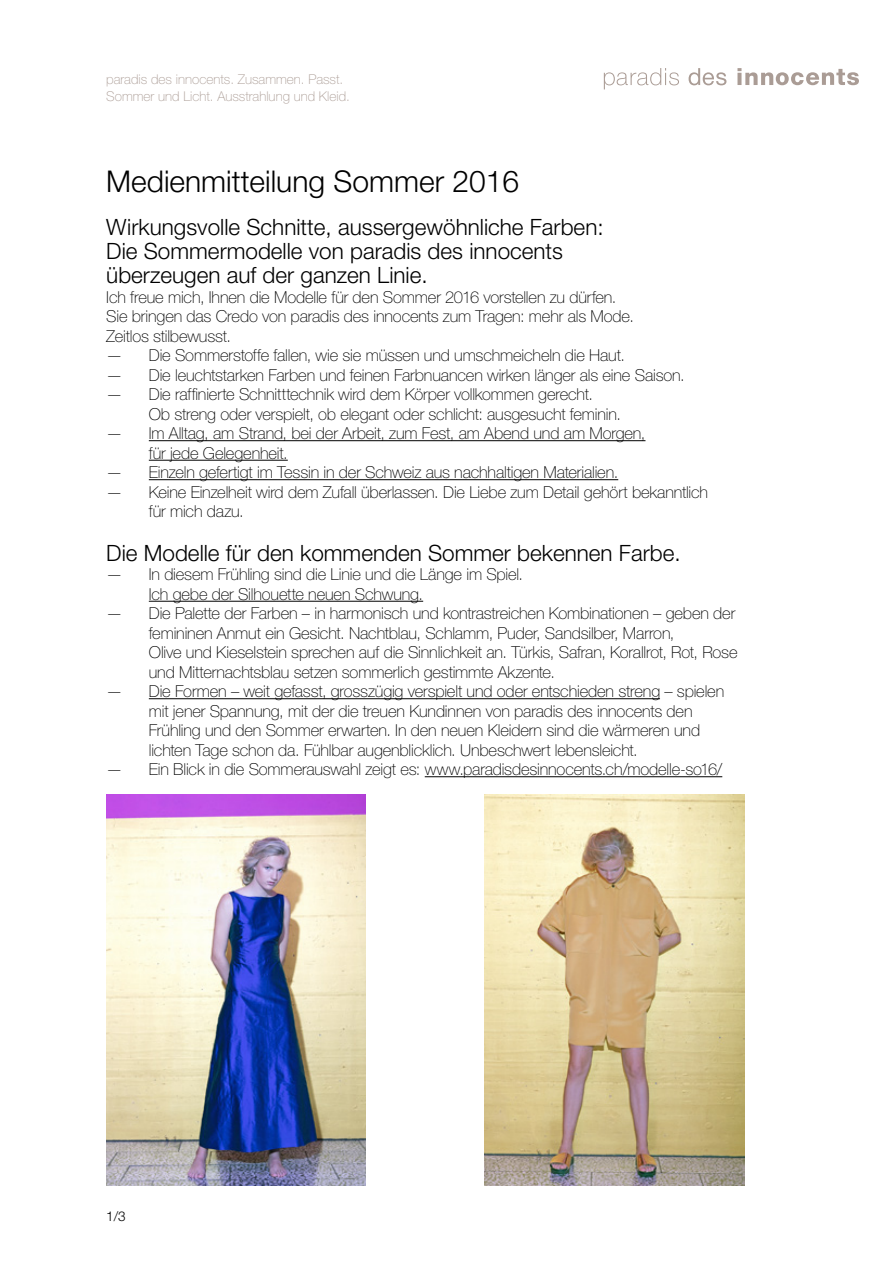
<style>
.page{position:relative;width:893px;height:1263px;background:#fff}
.page>*{position:absolute;margin:0;border:0;box-sizing:border-box;transform-origin:0 0}
.t1{font:300 30px "Helvetica Neue LT Std";color:#000}
.t2{font:300 22.5px/24px "Helvetica Neue LT Std";color:#000}
.t3{font:100 16.5px/19.5px "Helvetica Neue LT Std";letter-spacing:-.01em;color:#000}
.t4{font:100 13.5px/16.5px "Helvetica Neue LT Std";color:#aa9c95}
.t5{font:300 13.5px "Helvetica Neue LT Std";color:#000}
</style>
<div class="page">
<svg style="left:604px;top:68px;width:255px;height:21px"></svg>
<hr style="left:149px;top:440px;width:496px;height:1px;background:#000">
<hr style="left:149px;top:460px;width:139px;height:1px;background:#000">
<hr style="left:149px;top:479px;width:469px;height:1px;background:#000">
<hr style="left:149px;top:601px;width:274px;height:1px;background:#000">
<hr style="left:149px;top:698px;width:511px;height:1px;background:#000">
<hr style="left:425px;top:776px;width:297px;height:1px;background:#000">
<img style="left:106px;top:794px;width:260px;height:391px">
<img style="left:485px;top:794px;width:259px;height:391px">
<p class="t4" style="left:106px;top:71px;width:245px">paradis des innocents. Zusammen. Passt.<br>Sommer und Licht. Ausstrahlung und Kleid.</p>
<h1 class="t1" style="left:106px;top:162px;width:414px">Medienmitteilung Sommer 2016</h1>
<h2 class="t2" style="left:106px;top:215px;width:499px">Wirkungsvolle Schnitte, aussergewöhnliche Farben:<br>Die Sommermodelle von paradis des innocents überzeugen auf der ganzen Linie.</h2>
<p class="t3" style="left:106px;top:287px;width:529px">Ich freue mich, Ihnen die Modelle für den Sommer 2016 vorstellen zu dürfen.<br>Sie bringen das Credo von paradis des innocents zum Tragen: mehr als Mode.<br>Zeitlos stilbewusst.</p>
<p class="t3" style="left:106px;top:345px;width:520px">— Die Sommerstoffe fallen, wie sie müssen und umschmeicheln die Haut.</p>
<p class="t3" style="left:106px;top:365px;width:580px">— Die leuchtstarken Farben und feinen Farbnuancen wirken länger als eine Saison.</p>
<p class="t3" style="left:149px;top:384px;width:474px;text-indent:-43px">— Die raffinierte Schnitttechnik wird dem Körper vollkommen gerecht.<br>Ob streng oder verspielt, ob elegant oder schlicht: ausgesucht feminin.</p>
<p class="t3" style="left:149px;top:423px;width:498px;text-indent:-43px">— Im Alltag, am Strand, bei der Arbeit, zum Fest, am Abend und am Morgen, für jede Gelegenheit.</p>
<p class="t3" style="left:106px;top:462px;width:513px">— Einzeln gefertigt im Tessin in der Schweiz aus nachhaltigen Materialien.</p>
<p class="t3" style="left:149px;top:482px;width:561px;text-indent:-43px">— Keine Einzelheit wird dem Zufall überlassen. Die Liebe zum Detail gehört bekanntlich für mich dazu.</p>
<h2 class="t2" style="left:106px;top:540px;width:576px">Die Modelle für den kommenden Sommer bekennen Farbe.</h2>
<p class="t3" style="left:149px;top:564px;width:376px;text-indent:-43px">— In diesem Frühling sind die Linie und die Länge im Spiel.<br>Ich gebe der Silhouette neuen Schwung.</p>
<p class="t3" style="left:149px;top:603px;width:590px;text-indent:-43px">— Die Palette der Farben – in harmonisch und kontrastreichen Kombinationen – geben der femininen Anmut ein Gesicht. Nachtblau, Schlamm, Puder, Sandsilber, Marron,<br>Olive und Kieselstein sprechen auf die Sinnlichkeit an. Türkis, Safran, Korallrot, Rot, Rose und Mitternachtsblau setzen sommerlich gestimmte Akzente.</p>
<p class="t3" style="left:149px;top:681px;width:577px;text-indent:-43px">— Die Formen – weit gefasst, grosszügig verspielt und oder entschieden streng – spielen mit jener Spannung, mit der die treuen Kundinnen von paradis des innocents den Frühling und den Sommer erwarten. In den neuen Kleidern sind die wärmeren und lichten Tage schon da. Fühlbar augenblicklich. Unbeschwert lebensleicht.</p>
<p class="t3" style="left:106px;top:759px;width:617px">— Ein Blick in die Sommerauswahl zeigt es: www.paradisdesinnocents.ch/modelle-so16/</p>
<p class="t5" style="left:106px;top:1208px;width:21px">1/3</p>
</div>
